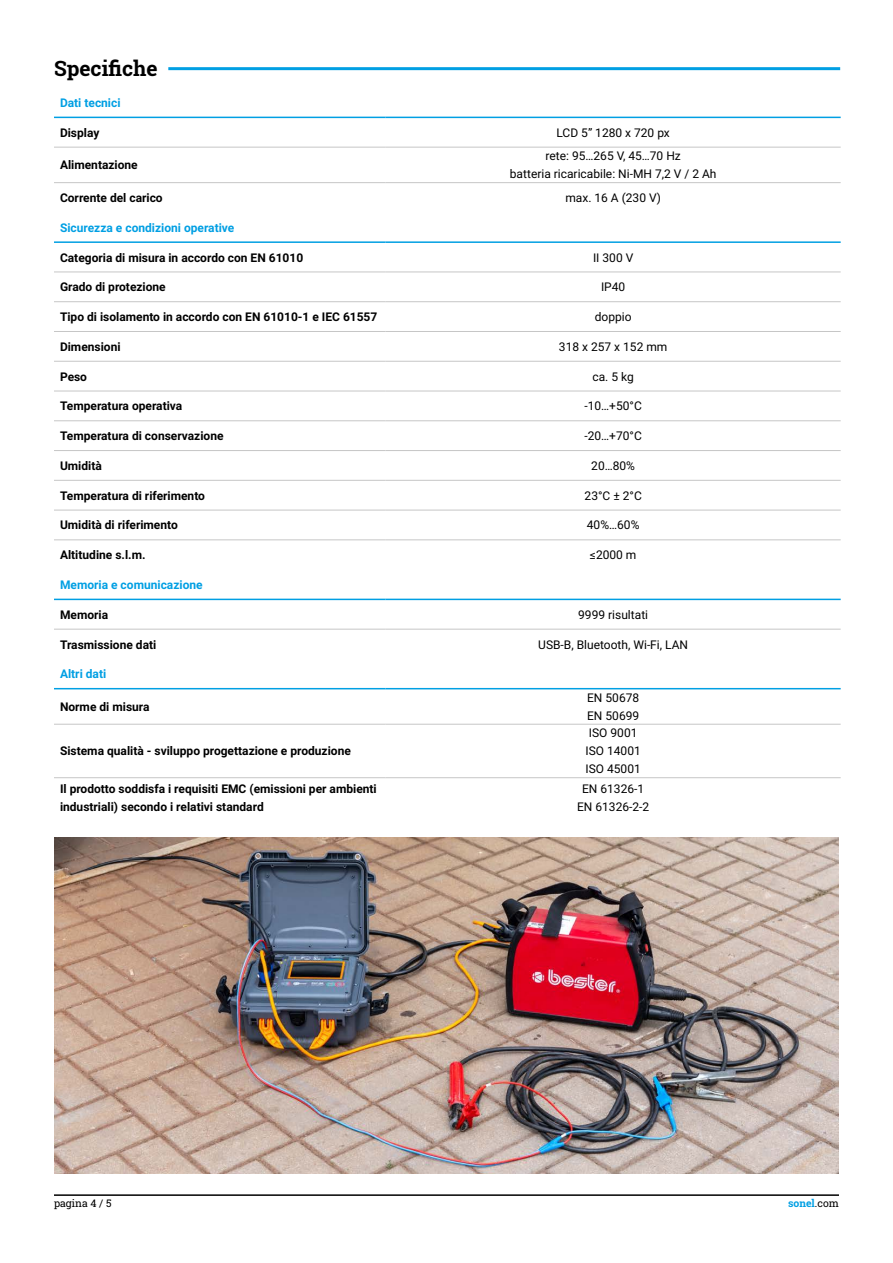
<style>
.page{position:relative;width:893px;height:1263px;background:#fff}
.page>*{position:absolute;margin:0;border:0;box-sizing:border-box;transform-origin:0 0}
.Nagłówek_2{font:700 21px "Roboto Slab";color:#000}
.Tabela_zawartość_L{font:700 12px/18px "Roboto";color:#000}
.Tabela_zawartość{font:12px "Roboto";color:#000}
.Tabela_nagłówki_L{font:700 12px "Roboto";color:#009fe3}
.t1{font:10.5px "Roboto Slab";color:#000}
.t2{font:700 10.5px "Roboto Slab";color:#009fe3}
.s1{font-weight:400;color:#000}
</style>
<div class="page">
<hr style="left:54px;top:1194px;width:785px;height:2px;background:#000">
<hr style="left:168px;top:67px;width:672px;height:3px;background:#009fe3">
<hr style="left:54px;top:599px;width:332px;height:1px;background:#009fe3">
<hr style="left:54px;top:688px;width:332px;height:1px;background:#009fe3">
<hr style="left:54px;top:117px;width:332px;height:1px;background:#009fe3">
<hr style="left:386px;top:117px;width:455px;height:1px;background:#009fe3">
<hr style="left:54px;top:241px;width:332px;height:2px;background:#009fe3">
<hr style="left:386px;top:241px;width:455px;height:2px;background:#009fe3">
<hr style="left:386px;top:599px;width:455px;height:1px;background:#009fe3">
<hr style="left:386px;top:688px;width:455px;height:1px;background:#009fe3">
<hr style="left:54px;top:272px;width:332px;height:1px;background:#c6c6c6">
<hr style="left:386px;top:272px;width:455px;height:1px;background:#c6c6c6">
<hr style="left:54px;top:301px;width:332px;height:1px;background:#c6c6c6">
<hr style="left:386px;top:301px;width:455px;height:1px;background:#c6c6c6">
<hr style="left:54px;top:331px;width:332px;height:1px;background:#c6c6c6">
<hr style="left:386px;top:331px;width:455px;height:1px;background:#c6c6c6">
<hr style="left:54px;top:361px;width:332px;height:1px;background:#c6c6c6">
<hr style="left:386px;top:361px;width:455px;height:1px;background:#c6c6c6">
<hr style="left:54px;top:391px;width:332px;height:1px;background:#c6c6c6">
<hr style="left:386px;top:391px;width:455px;height:1px;background:#c6c6c6">
<hr style="left:54px;top:420px;width:332px;height:1px;background:#c6c6c6">
<hr style="left:386px;top:420px;width:455px;height:1px;background:#c6c6c6">
<hr style="left:54px;top:450px;width:332px;height:1px;background:#c6c6c6">
<hr style="left:386px;top:450px;width:455px;height:1px;background:#c6c6c6">
<hr style="left:54px;top:480px;width:332px;height:1px;background:#c6c6c6">
<hr style="left:386px;top:480px;width:455px;height:1px;background:#c6c6c6">
<hr style="left:54px;top:510px;width:332px;height:1px;background:#c6c6c6">
<hr style="left:386px;top:510px;width:455px;height:1px;background:#c6c6c6">
<hr style="left:54px;top:539px;width:332px;height:1px;background:#c6c6c6">
<hr style="left:386px;top:539px;width:455px;height:1px;background:#c6c6c6">
<hr style="left:54px;top:629px;width:332px;height:1px;background:#c6c6c6">
<hr style="left:386px;top:629px;width:455px;height:1px;background:#c6c6c6">
<hr style="left:54px;top:724px;width:332px;height:1px;background:#c6c6c6">
<hr style="left:54px;top:777px;width:332px;height:1px;background:#c6c6c6">
<hr style="left:386px;top:724px;width:455px;height:1px;background:#c6c6c6">
<hr style="left:386px;top:777px;width:455px;height:1px;background:#c6c6c6">
<hr style="left:54px;top:147px;width:332px;height:1px;background:#c6c6c6">
<hr style="left:386px;top:147px;width:455px;height:1px;background:#c6c6c6">
<hr style="left:54px;top:182px;width:332px;height:1px;background:#c6c6c6">
<hr style="left:386px;top:182px;width:455px;height:1px;background:#c6c6c6">
<img style="left:54px;top:838px;width:785px;height:336px">
<p class="Nagłówek_2" style="left:54px;top:54px;width:105px">Specifiche</p>
<p class="Tabela_nagłówki_L" style="left:60px;top:94px;width:62px">Dati tecnici</p>
<p class="Tabela_zawartość_L" style="left:60px;top:123px;width:41px">Display</p>
<p class="Tabela_zawartość" style="left:556px;top:124px;width:115px">LCD 5” 1280 x 720 px</p>
<p class="Tabela_zawartość_L" style="left:60px;top:156px;width:79px">Alimentazione</p>
<p class="Tabela_zawartość" style="left:546px;top:148px;width:137px">rete: 95…265 V, 45…70 Hz</p>
<p class="Tabela_zawartość" style="left:510px;top:166px;width:208px">batteria ricaricabile: Ni-MH 7,2 V / 2 Ah</p>
<p class="Tabela_zawartość_L" style="left:60px;top:188px;width:104px">Corrente del carico</p>
<p class="Tabela_zawartość" style="left:565px;top:189px;width:97px">max. 16 A (230 V)</p>
<p class="Tabela_nagłówki_L" style="left:60px;top:219px;width:176px">Sicurezza e condizioni operative</p>
<p class="Tabela_zawartość_L" style="left:60px;top:248px;width:245px">Categoria di misura in accordo con EN 61010</p>
<p class="Tabela_zawartość" style="left:593px;top:249px;width:42px">II 300 V</p>
<p class="Tabela_zawartość_L" style="left:60px;top:278px;width:107px">Grado di protezione</p>
<p class="Tabela_zawartość" style="left:601px;top:279px;width:26px">IP40</p>
<p class="Tabela_zawartość_L" style="left:60px;top:307px;width:319px">Tipo di isolamento in accordo con EN 61010-1 e IEC 61557</p>
<p class="Tabela_zawartość" style="left:595px;top:308px;width:38px">doppio</p>
<p class="Tabela_zawartość_L" style="left:60px;top:337px;width:62px">Dimensioni</p>
<p class="Tabela_zawartość" style="left:559px;top:338px;width:110px">318 x 257 x 152 mm</p>
<p class="Tabela_zawartość_L" style="left:60px;top:367px;width:29px">Peso</p>
<p class="Tabela_zawartość" style="left:592px;top:368px;width:43px">ca. 5 kg</p>
<p class="Tabela_zawartość_L" style="left:60px;top:397px;width:124px">Temperatura operativa</p>
<p class="Tabela_zawartość" style="left:584px;top:398px;width:59px">-10…+50°C</p>
<p class="Tabela_zawartość_L" style="left:60px;top:426px;width:165px">Temperatura di conservazione</p>
<p class="Tabela_zawartość" style="left:584px;top:427px;width:59px">-20…+70°C</p>
<p class="Tabela_zawartość_L" style="left:60px;top:456px;width:43px">Umidità</p>
<p class="Tabela_zawartość" style="left:591px;top:457px;width:45px">20…80%</p>
<p class="Tabela_zawartość_L" style="left:60px;top:486px;width:146px">Temperatura di riferimento</p>
<p class="Tabela_zawartość" style="left:585px;top:487px;width:59px">23°C ± 2°C</p>
<p class="Tabela_zawartość_L" style="left:60px;top:516px;width:119px">Umidità di riferimento</p>
<p class="Tabela_zawartość" style="left:587px;top:517px;width:54px">40%…60%</p>
<p class="Tabela_zawartość_L" style="left:60px;top:545px;width:87px">Altitudine s.l.m.</p>
<p class="Tabela_zawartość" style="left:590px;top:546px;width:48px">≤2000 m</p>
<p class="Tabela_nagłówki_L" style="left:60px;top:576px;width:144px">Memoria e comunicazione</p>
<p class="Tabela_zawartość_L" style="left:60px;top:605px;width:50px">Memoria</p>
<p class="Tabela_zawartość" style="left:578px;top:606px;width:71px">9999 risultati</p>
<p class="Tabela_zawartość_L" style="left:60px;top:635px;width:98px">Trasmissione dati</p>
<p class="Tabela_zawartość" style="left:538px;top:636px;width:151px">USB-B, Bluetooth, Wi-Fi, LAN</p>
<p class="Tabela_nagłówki_L" style="left:60px;top:666px;width:48px">Altri dati</p>
<p class="Tabela_zawartość_L" style="left:60px;top:697px;width:91px">Norme di misura</p>
<p class="Tabela_zawartość" style="left:587px;top:689px;width:54px">EN 50678</p>
<p class="Tabela_zawartość" style="left:587px;top:707px;width:54px">EN 50699</p>
<p class="Tabela_zawartość_L" style="left:60px;top:742px;width:292px">Sistema qualità - sviluppo progettazione e produzione</p>
<p class="Tabela_zawartość" style="left:589px;top:725px;width:50px">ISO 9001</p>
<p class="Tabela_zawartość" style="left:585px;top:743px;width:57px">ISO 14001</p>
<p class="Tabela_zawartość" style="left:585px;top:761px;width:57px">ISO 45001</p>
<p class="Tabela_zawartość_L" style="left:60px;top:779px;width:318px">Il prodotto soddisfa i requisiti EMC (emissioni per ambienti industriali) secondo i relativi standard</p>
<p class="Tabela_zawartość" style="left:582px;top:780px;width:64px">EN 61326-1</p>
<p class="Tabela_zawartość" style="left:577px;top:798px;width:74px">EN 61326-2-2</p>
<p class="t1" style="left:54px;top:1196px;width:59px">pagina 4 / 5</p>
<p class="t2" style="left:788px;top:1196px;width:52px">sonel<span class="s1">.com</span></p>
</div>
